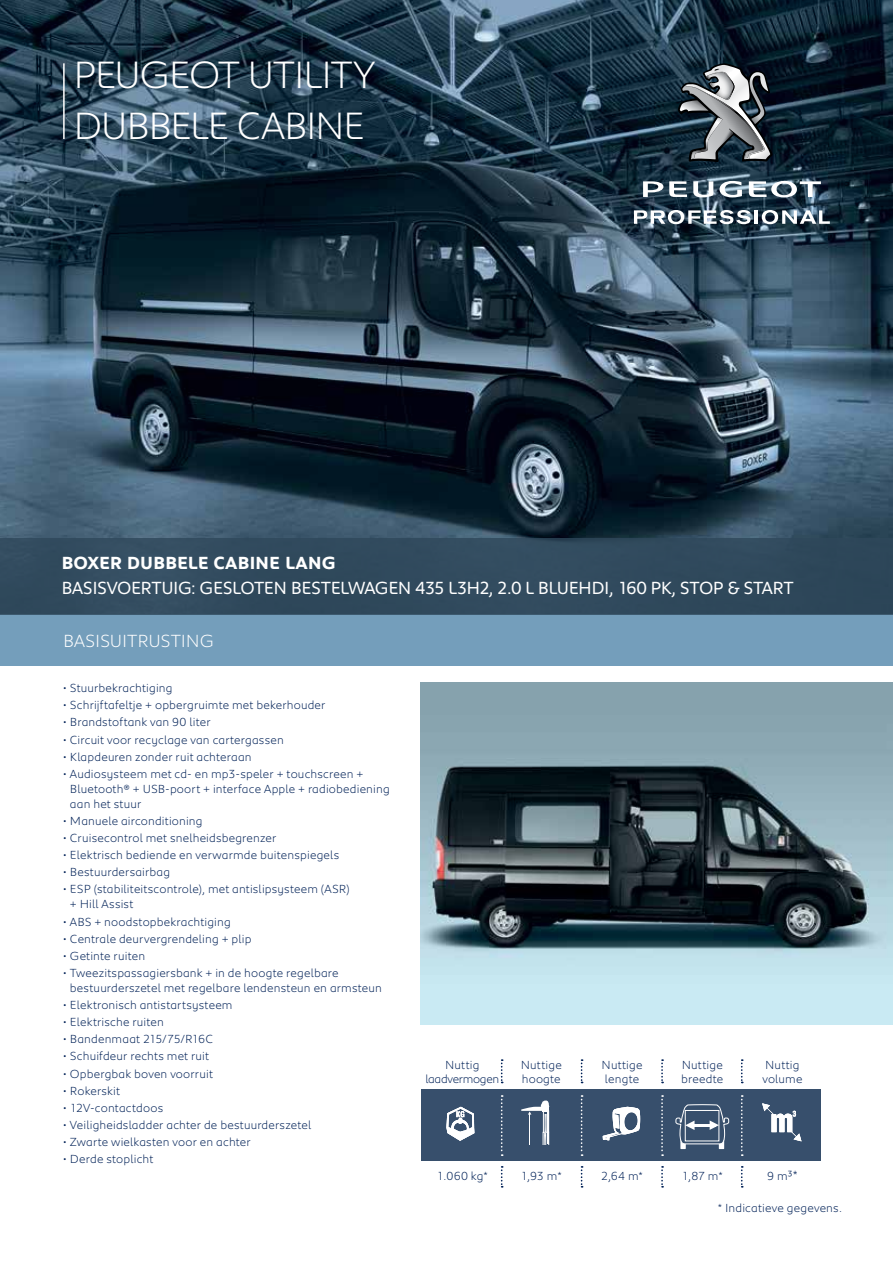
<style>
.page{position:relative;width:893px;height:1263px;background:#fff}
.page>*{position:absolute;margin:0;border:0;box-sizing:border-box;transform-origin:0 0}
.t1{font:300 39px/51px "Peugeot";letter-spacing:-.04em;color:#fff}
.t2{font:18px "Peugeot";letter-spacing:-.03em;color:#fff}
.t3{font:700 18px "Peugeot";letter-spacing:-.005em;color:#fff}
.t4{font:300 18px "Peugeot";letter-spacing:-.005em;color:#fff}
.t5{font:300 12px/15px "Peugeot";letter-spacing:.015em;color:#002157}
.t6{font:300 12px/14.4px "Peugeot";letter-spacing:-.025em;color:#002157;text-align:center}
.s1{font-size:13.65px}
</style>
<div class="page">
<img style="left:0;top:0;width:893px;height:538px">
<div style="left:0;top:614px;width:893px;height:51px;background:#749ebb"></div>
<div style="left:0;top:538px;width:893px;height:76px;background:#2f485b"></div>
<svg style="left:643px;top:181px;width:20px;height:16px"></svg>
<svg style="left:669px;top:181px;width:18px;height:16px"></svg>
<svg style="left:693px;top:181px;width:20px;height:16px"></svg>
<svg style="left:719px;top:181px;width:23px;height:16px"></svg>
<svg style="left:749px;top:181px;width:72px;height:16px"></svg>
<svg style="left:634px;top:210px;width:117px;height:14px"></svg>
<hr style="left:754px;top:210px;width:4px;height:14px;background:#fff">
<svg style="left:762px;top:210px;width:68px;height:14px"></svg>
<svg style="left:678px;top:63px;width:95px;height:99px;background:#5b646c"></svg>
<hr style="left:63px;top:63px;width:2px;height:76px;background:#fff">
<div style="left:421px;top:1089px;width:399px;height:72px;background:#374f6c"></div>
<svg style="left:501px;top:1095px;width:2px;height:61px"></svg>
<svg style="left:581px;top:1095px;width:2px;height:61px"></svg>
<svg style="left:661px;top:1095px;width:2px;height:61px"></svg>
<svg style="left:741px;top:1095px;width:2px;height:61px"></svg>
<svg style="left:454px;top:1107px;width:20px;height:34px"></svg>
<img style="left:446px;top:1107px;width:15px;height:30px">
<svg style="left:521px;top:1100px;width:28px;height:45px"></svg>
<hr style="left:529px;top:1114px;width:1px;height:30px;background:#fff">
<svg style="left:603px;top:1107px;width:37px;height:33px"></svg>
<img style="left:608px;top:1107px;width:19px;height:27px">
<img style="left:762px;top:1103px;width:39px;height:38px">
<svg style="left:501px;top:1166px;width:2px;height:21px"></svg>
<svg style="left:581px;top:1166px;width:2px;height:21px"></svg>
<svg style="left:661px;top:1166px;width:2px;height:21px"></svg>
<svg style="left:741px;top:1166px;width:2px;height:21px"></svg>
<svg style="left:675px;top:1104px;width:54px;height:45px"></svg>
<div style="left:685px;top:1110px;width:34px;height:31px;border:1px solid #fff"></div>
<img style="left:421px;top:682px;width:472px;height:343px">
<svg style="left:501px;top:1059px;width:2px;height:24px"></svg>
<svg style="left:581px;top:1059px;width:2px;height:24px"></svg>
<svg style="left:661px;top:1059px;width:2px;height:24px"></svg>
<svg style="left:741px;top:1059px;width:2px;height:24px"></svg>
<h1 class="t1" style="left:73px;top:47px;width:304px">PEUGEOT UTILITY<br>DUBBELE CABINE</h1>
<h2 class="t3" style="left:61px;top:550px;width:276px">BOXER DUBBELE CABINE LANG</h2>
<h2 class="t2" style="left:61px;top:575px;width:734px">BASISVOERTUIG: GESLOTEN BESTELWAGEN 435 L3H2, 2.0 L BLUEHDI, 160 PK, STOP &amp; START</h2>
<h2 class="t4" style="left:63px;top:628px;width:152px">BASISUITRUSTING</h2>
<p class="t5" style="left:63px;top:680px;width:111px">• Stuurbekrachtiging</p>
<p class="t5" style="left:63px;top:697px;width:264px">• Schrijftafeltje + opbergruimte met bekerhouder</p>
<p class="t5" style="left:63px;top:714px;width:149px">• Brandstoftank van 90 liter</p>
<p class="t5" style="left:63px;top:731px;width:222px">• Circuit voor recyclage van cartergassen</p>
<p class="t5" style="left:63px;top:748px;width:190px">• Klapdeuren zonder ruit achteraan</p>
<p class="t5" style="left:70px;top:765px;width:321px;text-indent:-7px">• Audiosysteem met cd- en mp3-speler + touchscreen +<br>Bluetooth® + USB-poort + interface Apple + radiobediening aan het stuur</p>
<p class="t5" style="left:63px;top:812px;width:141px">• Manuele airconditioning</p>
<p class="t5" style="left:63px;top:830px;width:215px">• Cruisecontrol met snelheidsbegrenzer</p>
<p class="t5" style="left:63px;top:847px;width:278px">• Elektrisch bediende en verwarmde buitenspiegels</p>
<p class="t5" style="left:63px;top:864px;width:109px">• Bestuurdersairbag</p>
<p class="t5" style="left:70px;top:881px;width:281px;text-indent:-7px">• ESP (stabiliteitscontrole), met antislipsysteem (ASR) + Hill Assist</p>
<p class="t5" style="left:63px;top:913px;width:169px">• ABS + noodstopbekrachtiging</p>
<p class="t5" style="left:63px;top:930px;width:190px">• Centrale deurvergrendeling + plip</p>
<p class="t5" style="left:63px;top:947px;width:84px">• Getinte ruiten</p>
<p class="t5" style="left:70px;top:964px;width:314px;text-indent:-7px">• Tweezitspassagiersbank + in de hoogte regelbare bestuurderszetel met regelbare lendensteun en armsteun</p>
<p class="t5" style="left:63px;top:997px;width:171px">• Elektronisch antistartsysteem</p>
<p class="t5" style="left:63px;top:1014px;width:102px">• Elektrische ruiten</p>
<p class="t5" style="left:63px;top:1031px;width:151px">• Bandenmaat 215/75/R16C</p>
<p class="t5" style="left:63px;top:1048px;width:148px">• Schuifdeur rechts met ruit</p>
<p class="t5" style="left:63px;top:1065px;width:151px">• Opbergbak boven voorruit</p>
<p class="t5" style="left:63px;top:1082px;width:58px">• Rokerskit</p>
<p class="t5" style="left:63px;top:1099px;width:102px">• 12V-contactdoos</p>
<p class="t5" style="left:63px;top:1116px;width:250px">• Veiligheidsladder achter de bestuurderszetel</p>
<p class="t5" style="left:63px;top:1134px;width:189px">• Zwarte wielkasten voor en achter</p>
<p class="t5" style="left:63px;top:1151px;width:92px">• Derde stoplicht</p>
<p class="t6" style="left:425px;top:1057px;width:75px">Nuttig laadvermogen</p>
<p class="t5" style="left:521px;top:1057px;width:43px;line-height:14.4px">Nuttige hoogte</p>
<p class="t5" style="left:602px;top:1057px;width:43px;line-height:14.4px">Nuttige lengte</p>
<p class="t5" style="left:762px;top:1057px;width:42px;line-height:14.4px">Nuttig volume</p>
<p class="t5" style="left:681px;top:1057px;width:44px;line-height:14.4px">Nuttige breedte</p>
<p class="t5" style="left:437px;top:1167px;width:52px">1.060 kg*</p>
<p class="t5" style="left:521px;top:1167px;width:42px">1,93 m*</p>
<p class="t5" style="left:601px;top:1167px;width:43px">2,64 m*</p>
<p class="t5" style="left:767px;top:1168px;width:32px">9 m<span class="s1">³*</span></p>
<p class="t5" style="left:682px;top:1167px;width:43px">1,87 m*</p>
<p class="t5" style="left:718px;top:1199px;width:126px">* Indicatieve gegevens.</p>
</div>
